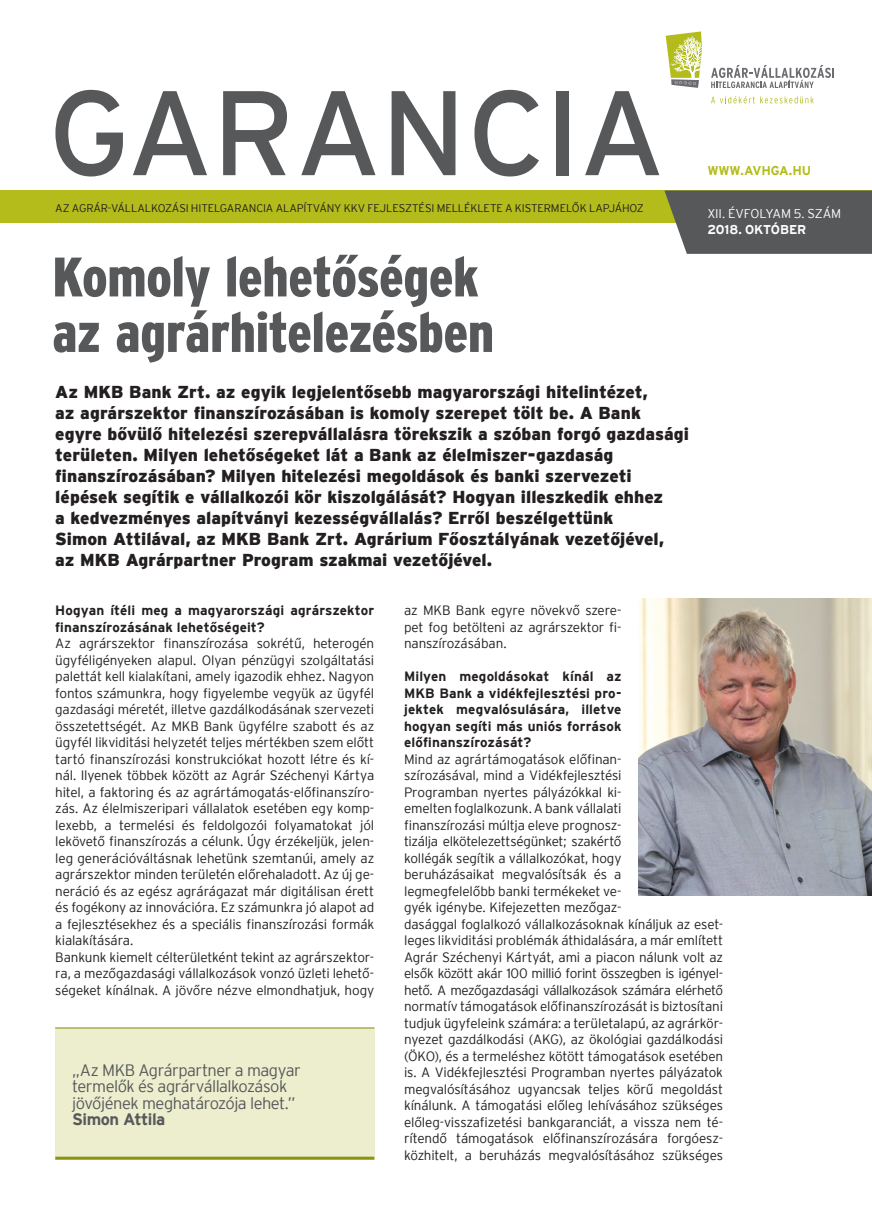
<style>
.page{position:relative;width:872px;height:1212px;background:#fff}
.page>*{position:absolute;margin:0;border:0;box-sizing:border-box;transform-origin:0 0}
.t1{font:120px "Interstate Regular HU";letter-spacing:-.005em;color:#57585a}
.cim{font:55.5px/55.5px "Interstate Black Condensed HU";letter-spacing:-.005em;color:#57585a}
.lead{font:17.25px/21px "Interstate Black HU";color:#231f20}
.idezet{font:16.5px/16.5px "Interstate Light HU";letter-spacing:-.03em;color:#57585a}
.idezet_bold{font:16.5px "Interstate Bold HU";letter-spacing:-.03em;color:#57585a}
.text{font:13.5px/16.5px "Interstate Light HU";letter-spacing:-.015em;color:#231f20;text-align:justify}
.text_bold{font:13.5px/16.5px "Interstate Bold HU";letter-spacing:.01em;color:#231f20}
.t2{font:12.75px "Interstate Light HU";letter-spacing:-.01em;color:#fff}
.t3{font:12.75px "Interstate Bold HU";letter-spacing:-.01em;color:#fff}
.t4{font:12.75px "Interstate Bold HU";letter-spacing:-.015em;color:#b3bc1b}
.t5{font:11.1px "Interstate Light HU";letter-spacing:-.015em;color:#231f20}
</style>
<div class="page">
<div style="left:55px;top:1028px;width:319px;height:131px;background:#eceece"></div>
<hr style="left:55px;top:1028px;width:319px;height:1px;background:#8b930f">
<hr style="left:55px;top:1157px;width:319px;height:3px;background:#8b930f">
<img style="left:638px;top:599px;width:234px;height:297px">
<div style="left:0;top:190px;width:872px;height:33px;background:#b3bc1b"></div>
<svg style="left:664px;top:190px;width:208px;height:64px"></svg>
<svg style="left:711px;top:65px;width:123px;height:23px"></svg>
<svg style="left:665px;top:31px;width:37px;height:57px"></svg>
<svg style="left:711px;top:96px;width:102px;height:7px"></svg>
<p class="t1" style="left:48px;top:66px;width:618px">GARANCIA</p>
<p class="t5" style="left:55px;top:201px;width:590px">AZ AGRÁR-VÁLLALKOZÁSI HITELGARANCIA ALAPÍTVÁNY KKV FEJLESZTÉSI MELLÉKLETE A KISTERMELŐK LAPJÁHOZ</p>
<p class="t2" style="left:707px;top:206px;width:135px">XII. ÉVFOLYAM 5. SZÁM</p>
<p class="t3" style="left:707px;top:223px;width:100px">2018. OKTÓBER</p>
<p class="t4" style="left:707px;top:164px;width:105px">WWW.AVHGA.HU</p>
<p class="cim" style="left:52px;top:249px;width:443px">Komoly lehetőségek az agrárhitelezésben</p>
<p class="lead" style="left:55px;top:381px;width:635px">Az MKB Bank Zrt. az egyik legjelentősebb magyarországi hitelintézet,<br>az agrárszektor finanszírozásában is komoly szerepet tölt be. A Bank egyre bővülő hitelezési szerepvállalásra törekszik a szóban forgó gazdasági területen. Milyen lehetőségeket lát a Bank az élelmiszer-gazdaság finanszírozásában? Milyen hitelezési megoldások és banki szervezeti lépések segítik e vállalkozói kör kiszolgálását? Hogyan illeszkedik ehhez<br>a kedvezményes alapítványi kezességvállalás? Erről beszélgettünk<br>Simon Attilával, az MKB Bank Zrt. Agrárium Főosztályának vezetőjével,<br>az MKB Agrárpartner Program szakmai vezetőjével.</p>
<p class="text_bold" style="left:55px;top:602px;width:320px">Hogyan ítéli meg a magyarországi agrárszektor finanszírozásának lehetőségeit?</p>
<p class="text" style="left:55px;top:635px;width:320px">Az agrárszektor finanszírozása sokrétű, heterogén ügyféligényeken alapul. Olyan pénzügyi szolgáltatási palettát kell kialakítani, amely igazodik ehhez. Nagyon fontos számunkra, hogy figyelembe vegyük az ügyfél gazdasági méretét, illetve gazdálkodásának szervezeti összetettségét. Az MKB Bank ügyfélre szabott és az ügyfél likviditási helyzetét teljes mértékben szem előtt tartó finanszírozási konstrukciókat hozott létre és kí&shy;nál. Ilyenek többek között az Agrár Széchenyi Kártya hitel, a faktoring és az agrártámogatás-előfinanszíro&shy;zás. Az élelmiszeripari vállalatok esetében egy komp&shy;lexebb, a termelési és feldolgozói folyamatokat jól lekövető finanszírozás a célunk. Úgy érzékeljük, jelen&shy;leg generációváltásnak lehetünk szemtanúi, amely az agrárszektor minden területén előrehaladott. Az új ge&shy;neráció és az egész agrárágazat már digitálisan érett és fogékony az innovációra. Ez számunkra jó alapot ad a fejlesztésekhez és a speciális finanszírozási formák kialakítására.</p>
<p class="text" style="left:55px;top:948px;width:320px">Bankunk kiemelt célterületként tekint az agrárszektor&shy;ra, a mezőgazdasági vállalkozások vonzó üzleti lehető&shy;ségeket kínálnak. A jövőre nézve elmondhatjuk, hogy</p>
<p class="idezet" style="left:72px;top:1061px;width:230px">„Az MKB Agrárpartner a magyar termelők és agrárvállalkozások jövőjének meghatározója lehet.”</p>
<p class="idezet_bold" style="left:72px;top:1110px;width:94px">Simon Attila</p>
<p class="text" style="left:404px;top:602px;width:219px">az MKB Bank egyre növekvő szere&shy;pet fog betölteni az agrárszektor fi&shy;nanszírozásában.</p>
<p class="text_bold" style="left:404px;top:668px;width:219px;text-align:justify">Milyen megoldásokat kínál az MKB Bank a vidékfejlesztési pro&shy;jektek megvalósulására, illetve hogyan segíti más uniós források előfinanszírozását?</p>
<p class="text" style="left:404px;top:750px;width:320px;text-align:left">Mind az agrártámogatások előfinan-<br>szírozásával, mind a Vidékfejlesztési<br>Programban nyertes pályázókkal ki-<br>emelten foglalkozunk. A bank vállalati<br>finanszírozási múltja eleve prognosz-<br>tizálja elkötelezettségünket; szakértő<br>kollégák segítik a vállalkozókat, hogy<br>beruházásaikat megvalósítsák és a<br>legmegfelelőbb banki termékeket ve-<br>gyék igénybe. Kifejezetten mezőgaz-<br>dasággal foglalkozó vállalkozásoknak kínáljuk az eset&shy;leges likviditási problémák áthidalására, a már említett Agrár Széchenyi Kártyát, ami a piacon nálunk volt az elsők között akár 100 millió forint összegben is igényel&shy;hető. A mezőgazdasági vállalkozások számára elérhető normatív támogatások előfinanszírozását is biztosítani tudjuk ügyfeleink számára: a területalapú, az agrárkör&shy;nyezet gazdálkodási (AKG), az ökológiai gazdálkodási (ÖKO), és a termeléshez kötött támogatások esetében is. A Vidékfejlesztési Programban nyertes pályázatok megvalósításához ugyancsak teljes körű megoldást kínálunk. A támogatási előleg lehívásához szükséges előleg-visszafizetési bankgaranciát, a vissza nem té&shy;rítendő támogatások előfinanszírozására forgóesz&shy;közhitelt, a beruházás megvalósításához szükséges</p>
</div>
